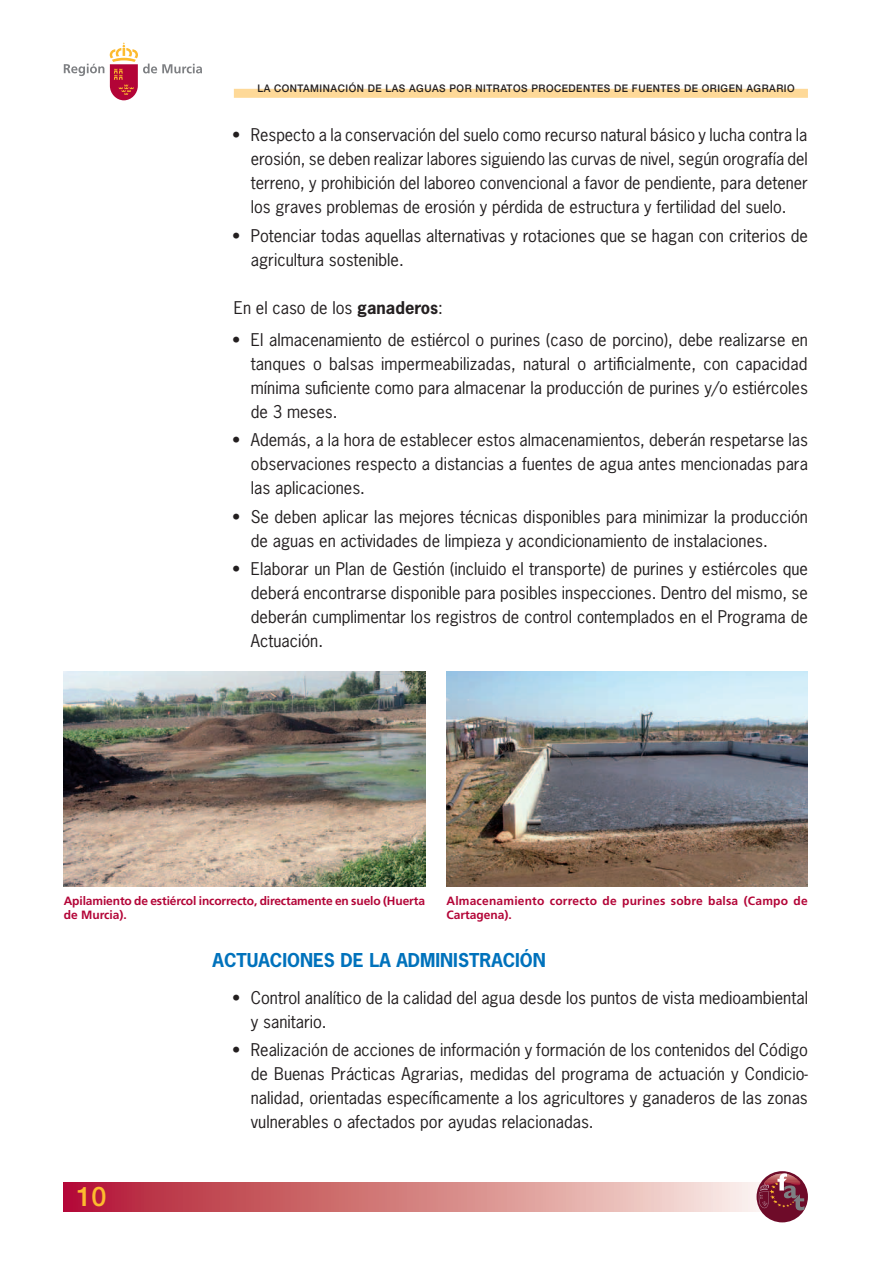
<style>
.page{position:relative;width:893px;height:1263px;background:#fff}
.page>*{position:absolute;margin:0;border:0;box-sizing:border-box;transform-origin:0 0}
.t1{font:500 27px "Helvetica Neue";color:#fdbb2e}
.t2{font:700 18px "News Gothic";color:#0072bc}
.t3{font:16.5px/24px "News Gothic";color:#231f20;text-align:justify}
.t4{font:700 12px/14.4px "Frutiger";color:#b30437}
.t5{font:500 10.5px "Helvetica Neue";letter-spacing:.05em;color:#231f20;scale:.95 1}
.s1{font-weight:700}
</style>
<div class="page">
<svg style="left:64px;top:1182px;width:697px;height:30px;background:#d58185"></svg>
<div style="left:234px;top:89px;width:574px;height:9px;background:#fed998"></div>
<svg style="left:110px;top:43px;width:92px;height:57px"></svg>
<svg style="left:64px;top:64px;width:40px;height:12px"></svg>
<div style="left:756px;top:1171px;width:52px;height:51px;background:#6e0b29;border-radius:50%"></div>
<svg style="left:759px;top:1173px;width:45px;height:37px"></svg>
<img style="left:64px;top:672px;width:361px;height:215px">
<img style="left:446px;top:672px;width:362px;height:215px">
<p class="t5" style="left:257px;top:82px;width:567px">LA CONTAMINACIÓN DE LAS AGUAS POR NITRATOS PROCEDENTES DE FUENTES DE ORIGEN AGRARIO</p>
<p class="t3" style="left:251px;top:123px;width:559px;text-indent:-19px">• Respecto a la conservación del suelo como recurso natural básico y lucha contra la erosión, se deben realizar labores siguiendo las curvas de nivel, según orografía del terreno, y prohibición del laboreo convencional a favor de pendiente, para detener los graves problemas de erosión y pérdida de estructura y fertilidad del suelo.</p>
<p class="t3" style="left:251px;top:223px;width:559px;text-indent:-19px">• Potenciar todas aquellas alternativas y rotaciones que se hagan con criterios de agricultura sostenible.</p>
<p class="t3" style="left:234px;top:295px;width:211px">En el caso de los <span class="s1">ganaderos</span>:</p>
<p class="t3" style="left:251px;top:327px;width:559px;text-indent:-19px">• El almacenamiento de estiércol o purines (caso de porcino), debe realizarse en tanques o balsas impermeabilizadas, natural o artificialmente, con capacidad mínima suficiente como para almacenar la producción de purines y/o estiércoles de 3 meses.</p>
<p class="t3" style="left:251px;top:428px;width:559px;text-indent:-19px">• Además, a la hora de establecer estos almacenamientos, deberán respetarse las observaciones respecto a distancias a fuentes de agua antes mencionadas para las aplicaciones.</p>
<p class="t3" style="left:251px;top:504px;width:558px;text-indent:-19px">• Se deben aplicar las mejores técnicas disponibles para minimizar la producción de aguas en actividades de limpieza y acondicionamiento de instalaciones.</p>
<p class="t3" style="left:251px;top:556px;width:559px;text-indent:-19px">• Elaborar un Plan de Gestión (incluido el transporte) de purines y estiércoles que deberá encontrarse disponible para posibles inspecciones. Dentro del mismo, se deberán cumplimentar los registros de control contemplados en el Programa de Actuación.</p>
<p class="t4" style="left:64px;top:893px;width:363px">Apilamiento de estiércol incorrecto, directamente en suelo (Huerta de Murcia).</p>
<p class="t4" style="left:446px;top:893px;width:363px">Almacenamiento correcto de purines sobre balsa (Campo de<br>Cartagena).</p>
<p class="t2" style="left:213px;top:948px;width:335px">ACTUACIONES DE LA ADMINISTRACIÓN</p>
<p class="t3" style="left:251px;top:985px;width:559px;text-indent:-19px">• Control analítico de la calidad del agua desde los puntos de vista medioambiental y sanitario.</p>
<p class="t3" style="left:251px;top:1037px;width:559px;text-indent:-19px">• Realización de acciones de información y formación de los contenidos del Código de Buenas Prácticas Agrarias, medidas del programa de actuación y Condicio&shy;nalidad, orientadas específicamente a los agricultores y ganaderos de las zonas vulnerables o afectados por ayudas relacionadas.</p>
<h1 class="t1" style="left:77px;top:1180px;width:32px">10</h1>
</div>
